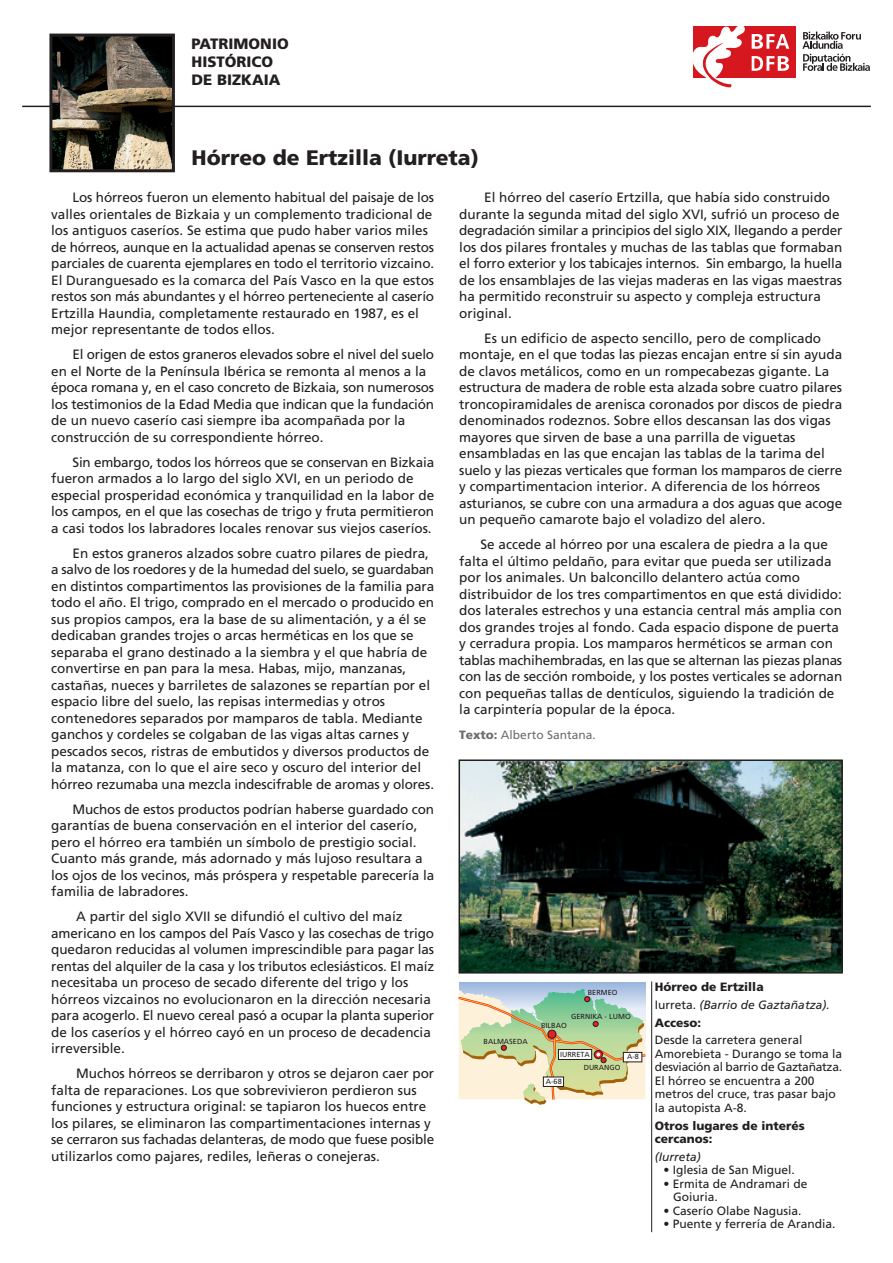
<style>
.page{position:relative;width:893px;height:1263px;background:#fff}
.page>*{position:absolute;margin:0;border:0;box-sizing:border-box;transform-origin:0 0}
.t1{font:900 21px "Frutiger";color:#231f20}
.t2{font:900 15px/18px "Frutiger";color:#231f20}
.t3{font:13.5px/16.5px "Frutiger";color:#231f20}
.t4{font:12px/13.5px "Frutiger";color:#231f20}
.t5{font:900 12px/17.7px "Frutiger";color:#231f20}
.t6{font:12px "Frutiger";color:#6c6d70}
.t7{font:italic 12px "Frutiger";color:#231f20}
.t8{font:7.35px/13.4px "Frutiger";color:#231f20}
.s1{font-weight:900}
.s2{font-weight:400}
.s3{font-weight:400;font-style:italic}
</style>
<div class="page">
<div style="left:693px;top:27px;width:103px;height:51px;background:#d7171f"></div>
<svg style="left:693px;top:27px;width:52px;height:60px"></svg>
<svg style="left:802px;top:32px;width:68px;height:39px"></svg>
<svg style="left:752px;top:34px;width:37px;height:15px"></svg>
<svg style="left:752px;top:56px;width:37px;height:15px"></svg>
<hr style="left:22px;top:106px;width:849px;height:1px;background:#231f20">
<img style="left:53px;top:38px;width:118px;height:130px">
<div style="left:49px;top:34px;width:126px;height:138px;border:3px solid #231f20"></div>
<img style="left:461px;top:762px;width:379px;height:209px">
<div style="left:458px;top:759px;width:385px;height:215px;border:2px solid #231f20"></div>
<div style="left:459px;top:981px;width:186px;height:27px;background:#9ebadf"></div>
<svg style="left:458px;top:988px;width:188px;height:117px;background:#cdd6b4"></svg>
<hr style="left:651px;top:981px;width:1px;height:251px;background:#231f20">
<p class="t2" style="left:192px;top:36px;width:99px">PATRIMONIO<br>HISTÓRICO<br>DE BIZKAIA</p>
<h1 class="t1" style="left:192px;top:149px;width:289px">Hórreo de Ertzilla (Iurreta)</h1>
<p class="t3" style="left:459px;top:190px;width:384px;text-indent:25px">El hórreo del caserío Ertzilla, que había sido construido durante la segunda mitad del siglo XVI, sufrió un proceso de degradación similar a principios del siglo XIX, llegando a perder los dos pilares frontales y muchas de las tablas que formaban el forro exterior y los tabicajes internos. Sin embargo, la huella de los ensamblajes de las viejas maderas en las vigas maestras ha permitido reconstruir su aspecto y compleja estructura original.</p>
<p class="t3" style="left:459px;top:331px;width:384px;text-indent:25px">Es un edificio de aspecto sencillo, pero de complicado montaje, en el que todas las piezas encajan entre sí sin ayuda de clavos metálicos, como en un rompecabezas gigante. La estructura de madera de roble esta alzada sobre cuatro pilares troncopiramidales de arenisca coronados por discos de piedra denominados rodeznos. Sobre ellos descansan las dos vigas mayores que sirven de base a una parrilla de viguetas ensambladas en las que encajan las tablas de la tarima del suelo y las piezas verticales que forman los mamparos de cierre y compartimentacion interior. A diferencia de los hórreos asturianos, se cubre con una armadura a dos aguas que acoge un pequeño camarote bajo el voladizo del alero.</p>
<p class="t3" style="left:459px;top:537px;width:384px;text-indent:21px">Se accede al hórreo por una escalera de piedra a la que falta el último peldaño, para evitar que pueda ser utilizada por los animales. Un balconcillo delantero actúa como distribuidor de los tres compartimentos en que está dividido: dos laterales estrechos y una estancia central más amplia con dos grandes trojes al fondo. Cada espacio dispone de puerta y cerradura propia. Los mamparos herméticos se arman con tablas machihembradas, en las que se alternan las piezas planas con las de sección romboide, y los postes verticales se adornan con pequeñas tallas de dentículos, siguiendo la tradición de la carpintería popular de la época.</p>
<p class="t3" style="left:51px;top:190px;width:384px;text-indent:21px">Los hórreos fueron un elemento habitual del paisaje de los valles orientales de Bizkaia y un complemento tradicional de los antiguos caseríos. Se estima que pudo haber varios miles de hórreos, aunque en la actualidad apenas se conserven restos parciales de cuarenta ejemplares en todo el territorio vizcaino.<br>El Duranguesado es la comarca del País Vasco en la que estos restos son más abundantes y el hórreo perteneciente al caserío Ertzilla Haundia, completamente restaurado en 1987, es el mejor representante de todos ellos.</p>
<p class="t3" style="left:51px;top:347px;width:384px;text-indent:21px">El origen de estos graneros elevados sobre el nivel del suelo en el Norte de la Península Ibérica se remonta al menos a la época romana y, en el caso concreto de Bizkaia, son numerosos los testimonios de la Edad Media que indican que la fundación de un nuevo caserío casi siempre iba acompañada por la construcción de su correspondiente hórreo.</p>
<p class="t3" style="left:51px;top:455px;width:384px;text-indent:21px">Sin embargo, todos los hórreos que se conservan en Bizkaia fueron armados a lo largo del siglo XVI, en un periodo de especial prosperidad económica y tranquilidad en la labor de los campos, en el que las cosechas de trigo y fruta permitieron a casi todos los labradores locales renovar sus viejos caseríos.</p>
<p class="t3" style="left:51px;top:546px;width:384px;text-indent:21px">En estos graneros alzados sobre cuatro pilares de piedra, a salvo de los roedores y de la humedad del suelo, se guardaban en distintos compartimentos las provisiones de la familia para todo el año. El trigo, comprado en el mercado o producido en sus propios campos, era la base de su alimentación, y a él se dedicaban grandes trojes o arcas herméticas en los que se separaba el grano destinado a la siembra y el que habría de convertirse en pan para la mesa. Habas, mijo, manzanas, castañas, nueces y barriletes de salazones se repartían por el espacio libre del suelo, las repisas intermedias y otros contenedores separados por mamparos de tabla. Mediante ganchos y cordeles se colgaban de las vigas altas carnes y pescados secos, ristras de embutidos y diversos productos de la matanza, con lo que el aire seco y oscuro del interior del hórreo rezumaba una mezcla indescifrable de aromas y olores.</p>
<p class="t3" style="left:51px;top:802px;width:384px;text-indent:21px">Muchos de estos productos podrían haberse guardado con garantías de buena conservación en el interior del caserío, pero el hórreo era también un símbolo de prestigio social.<br>Cuanto más grande, más adornado y más lujoso resultara a los ojos de los vecinos, más próspera y respetable parecería la familia de labradores.</p>
<p class="t3" style="left:51px;top:909px;width:384px;text-indent:25px">A partir del siglo XVII se difundió el cultivo del maíz americano en los campos del País Vasco y las cosechas de trigo quedaron reducidas al volumen imprescindible para pagar las rentas del alquiler de la casa y los tributos eclesiásticos. El maíz necesitaba un proceso de secado diferente del trigo y los hórreos vizcainos no evolucionaron en la dirección necesaria para acogerlo. El nuevo cereal pasó a ocupar la planta superior de los caseríos y el hórreo cayó en un proceso de decadencia irreversible.</p>
<p class="t3" style="left:51px;top:1066px;width:384px;text-indent:25px">Muchos hórreos se derribaron y otros se dejaron caer por falta de reparaciones. Los que sobrevivieron perdieron sus funciones y estructura original: se tapiaron los huecos entre los pilares, se eliminaron las compartimentaciones internas y se cerraron sus fachadas delanteras, de modo que fuese posible utilizarlos como pajares, rediles, leñeras o conejeras.</p>
<p class="t6" style="left:459px;top:730px;width:138px"><span class="s1">Texto:</span> Alberto Santana.</p>
<p class="t5" style="left:655px;top:979px;width:176px">Hórreo de Ertzilla<br><span class="s2">Iurreta.</span> <span class="s3">(Barrio de Gaztañatza).<br></span>Acceso:</p>
<p class="t4" style="left:655px;top:1034px;width:189px">Desde la carretera general<br>Amorebieta - Durango se toma la desviación al barrio de Gaztañatza.<br>El hórreo se encuentra a 200 metros del cruce, tras pasar bajo la autopista A-8.</p>
<p class="t5" style="left:655px;top:1120px;width:151px;line-height:13.5px">Otros lugares de interés cercanos:</p>
<p class="t7" style="left:655px;top:1152px;width:48px">(Iurreta)</p>
<p class="t4" style="left:663px;top:1164px;width:133px">• Iglesia de San Miguel.</p>
<p class="t4" style="left:673px;top:1178px;width:136px;text-indent:-10px">• Ermita de Andramari de<br>Goiuria.</p>
<p class="t4" style="left:663px;top:1205px;width:140px">• Caserío Olabe Nagusia.</p>
<p class="t4" style="left:663px;top:1218px;width:174px">• Puente y ferrería de Arandia.</p>
<p class="t8" style="left:588px;top:986px;width:31px">BERMEO</p>
<p class="t8" style="left:571px;top:1010px;width:61px">GERNIKA - LUMO</p>
<p class="t8" style="left:541px;top:1019px;width:27px">BILBAO</p>
<p class="t8" style="left:584px;top:1048px;width:38px;text-indent:-24px">IURRETA<br>DURANGO</p>
<p class="t8" style="left:483px;top:1035px;width:46px">BALMASEDA</p>
<p class="t8" style="left:627px;top:1051px;width:13px">A-8</p>
<p class="t8" style="left:546px;top:1075px;width:17px">A-68</p>
</div>
